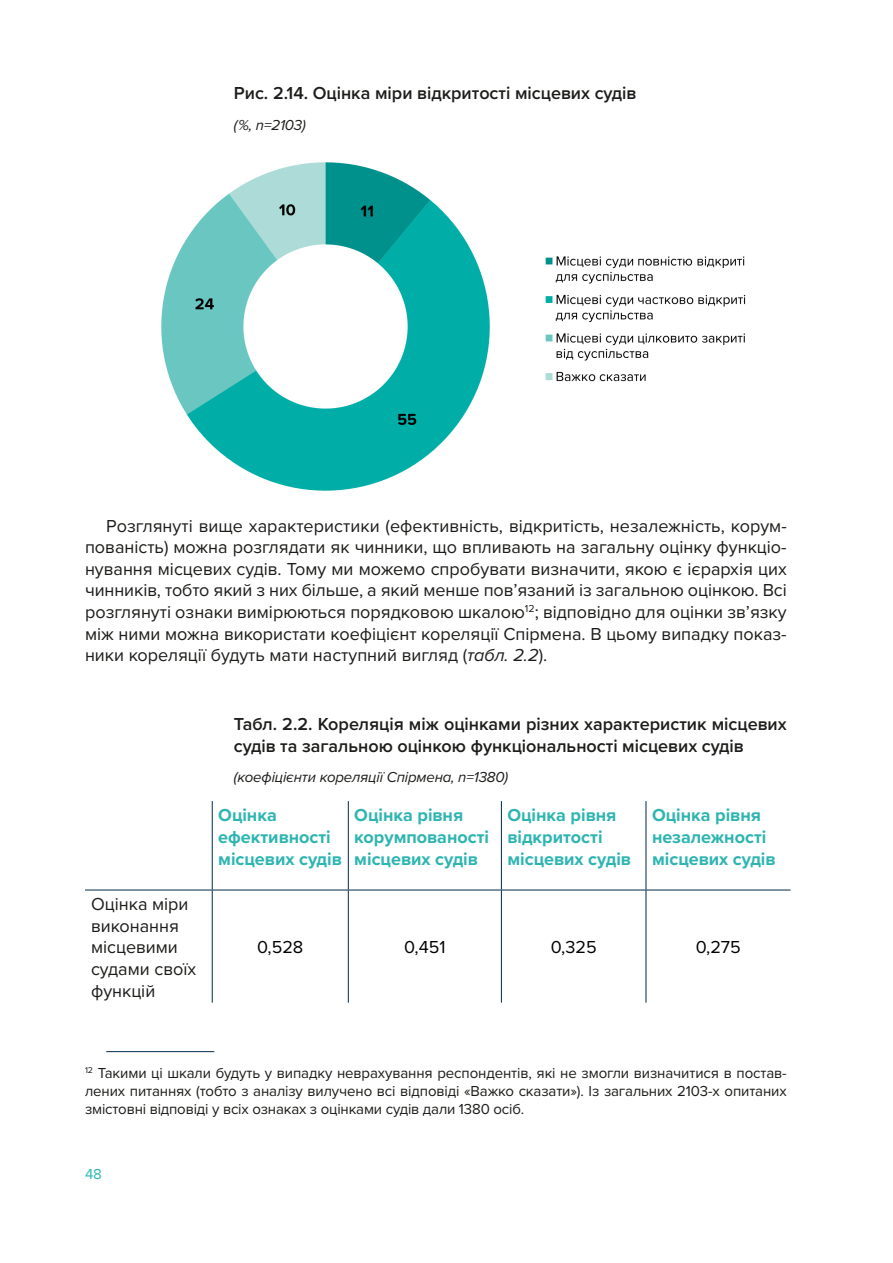
<style>
.page{position:relative;width:893px;height:1263px;background:#fff}
.page>*{position:absolute;margin:0;border:0;box-sizing:border-box;transform-origin:0 0}
.t1{font:18px/21.6px "Proxima Nova";color:#1d1d1b;text-align:justify}
.t2{font:600 18px/21.6px "Proxima Nova";color:#1d1d1b}
.t3{font:700 18px/21.6px "Proxima Nova";color:#2eb5b2}
.t4{font:18px "Proxima Nova";color:#000}
.t5{font:15px/18px "Proxima Nova";letter-spacing:-.01em;color:#1d1d1b;text-align:justify}
.t6{font:italic 15px "Proxima Nova";letter-spacing:-.01em;color:#1d1d1b}
.t7{font:15px "Proxima Nova";color:#2eb5b2}
.s1{font-style:italic}
</style>
<div class="page">
<hr style="left:212px;top:801px;width:1px;height:89px;background:#002949">
<hr style="left:348px;top:801px;width:1px;height:89px;background:#002949">
<hr style="left:501px;top:801px;width:1px;height:89px;background:#002949">
<hr style="left:646px;top:801px;width:1px;height:89px;background:#002949">
<hr style="left:85px;top:890px;width:127px;height:1px;background:#002949">
<hr style="left:212px;top:890px;width:136px;height:1px;background:#002949">
<hr style="left:212px;top:890px;width:1px;height:113px;background:#002949">
<hr style="left:348px;top:890px;width:153px;height:1px;background:#002949">
<hr style="left:348px;top:890px;width:1px;height:113px;background:#002949">
<hr style="left:501px;top:890px;width:145px;height:1px;background:#002949">
<hr style="left:501px;top:890px;width:1px;height:113px;background:#002949">
<hr style="left:646px;top:890px;width:144px;height:1px;background:#002949">
<hr style="left:646px;top:890px;width:1px;height:113px;background:#002949">
<hr style="left:106px;top:1051px;width:108px;height:1px;background:#002949">
<img style="left:161px;top:162px;width:585px;height:329px">
<p class="t2" style="left:234px;top:82px;width:404px">Рис. 2.14. Оцінка міри відкритості місцевих судів</p>
<p class="t6" style="left:234px;top:114px;width:74px">( %, n=2103)</p>
<p class="t1" style="left:85px;top:514px;width:703px;text-indent:21px">Розглянуті вище характеристики (ефективність, відкритість, незалежність, корум&shy;пованість) можна розглядати як чинники, що впливають на загальну оцінку функціо&shy;нування місцевих судів. Тому ми можемо спробувати визначити, якою є ієрархія цих чинників, тобто який з них більше, а який менше пов’язаний із загальною оцінкою. Всі розглянуті ознаки вимірюються порядковою шкалою<sup>12</sup>; відповідно для оцінки зв’язку між ними можна використати коефіцієнт кореляції Спірмена. В цьому випадку показ&shy;ники кореляції будуть мати наступний вигляд (<span class="s1">табл. 2.2</span>).</p>
<p class="t1" style="left:91px;top:893px;width:107px;text-align:left">Оцінка міри виконання місцевими судами своїх функцій</p>
<p class="t2" style="left:234px;top:713px;width:554px">Табл. 2.2. Кореляція між оцінками різних характеристик місцевих судів та загальною оцінкою функціональності місцевих судів</p>
<p class="t6" style="left:234px;top:766px;width:276px">(коефіцієнти кореляції Спірмена, n=1380)</p>
<p class="t3" style="left:218px;top:804px;width:125px">Оцінка ефективності місцевих судів</p>
<p class="t3" style="left:354px;top:804px;width:136px">Оцінка рівня корумпованості місцевих судів</p>
<p class="t3" style="left:507px;top:804px;width:125px">Оцінка рівня відкритості місцевих судів</p>
<p class="t3" style="left:652px;top:804px;width:125px">Оцінка рівня незалежності місцевих судів</p>
<p class="t4" style="left:257px;top:934px;width:48px">0,528</p>
<p class="t4" style="left:404px;top:934px;width:43px">0,451</p>
<p class="t4" style="left:551px;top:934px;width:47px">0,325</p>
<p class="t4" style="left:696px;top:934px;width:47px">0,275</p>
<p class="t5" style="left:85px;top:1063px;width:703px"><sup>12</sup> Такими ці шкали будуть у випадку неврахування респондентів, які не змогли визначитися в постав&shy;лених питаннях (тобто з аналізу вилучено всі відповіді «Важко сказати»). Із загальних 2103-х опитаних змістовні відповіді у всіх ознаках з оцінками судів дали 1380 осіб.</p>
<p class="t7" style="left:85px;top:1163px;width:18px">48</p>
</div>
